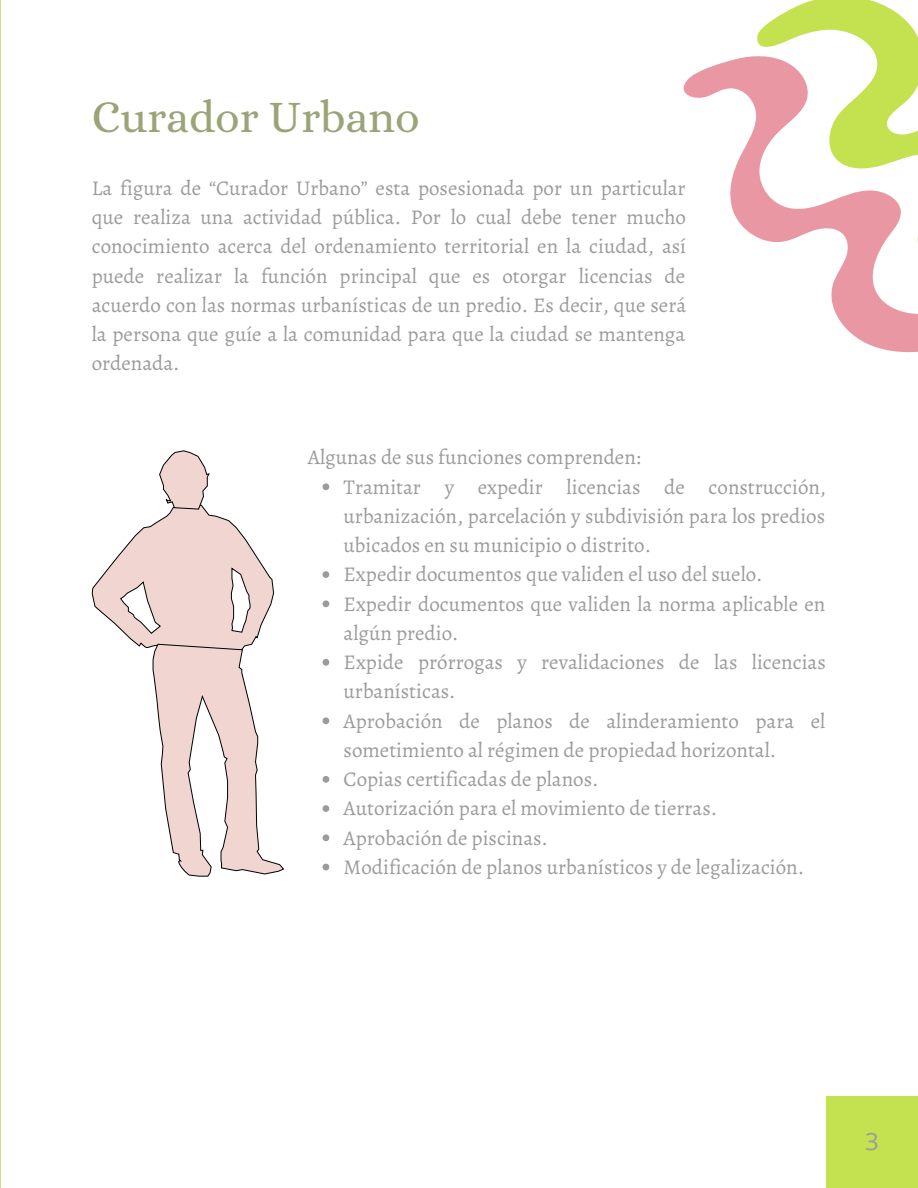
<style>
.page{position:relative;width:918px;height:1188px;background:#fff}
.page>*{position:absolute;margin:0;border:0;box-sizing:border-box;transform-origin:0 0}
.t1{font:45px "Alice";color:#9ba477}
.t2{font:24px "Open Sans";color:#9b9b9b}
.t3{font:21px/29.2px "Alegreya";color:#9b9b9b;text-align:justify}
</style>
<div class="page">
<svg style="left:757px;top:0;width:161px;height:55px;fill:#c4e14f"></svg>
<svg style="left:683px;top:55px;width:235px;height:298px"></svg>
<div style="left:826px;top:1096px;width:92px;height:92px;background:#c4e14f"></div>
<svg style="left:92px;top:450px;width:192px;height:427px"></svg>
<svg style="left:323px;top:483px;width:6px;height:7px"></svg>
<svg style="left:323px;top:571px;width:6px;height:7px"></svg>
<svg style="left:323px;top:600px;width:6px;height:7px"></svg>
<svg style="left:323px;top:659px;width:6px;height:7px"></svg>
<svg style="left:323px;top:717px;width:6px;height:7px"></svg>
<svg style="left:323px;top:776px;width:6px;height:7px"></svg>
<svg style="left:323px;top:805px;width:6px;height:7px"></svg>
<svg style="left:323px;top:834px;width:6px;height:7px"></svg>
<svg style="left:323px;top:864px;width:6px;height:6px"></svg>
<hr style="left:0;top:0;width:1px;height:1188px;background:#b9d763">
<p class="t1" style="left:92px;top:93px;width:330px">Curador Urbano</p>
<p class="t3" style="left:92px;top:173px;width:596px">La figura de “Curador Urbano” esta posesionada por un particular que realiza una actividad pública. Por lo cual debe tener mucho conocimiento acerca del ordenamiento territorial en la ciudad, así puede realizar la función principal que es otorgar licencias de acuerdo con las normas urbanísticas de un predio. Es decir, que será la persona que guíe a la comunidad para que la ciudad se mantenga ordenada.</p>
<p class="t3" style="left:308px;top:443px;width:334px">Algunas de sus funciones comprenden:</p>
<p class="t3" style="left:344px;top:472px;width:484px;text-align:left">Tramitar y expedir licencias de construcción, urbanización, parcelación y subdivisión para los predios ubicados en su municipio o distrito.<br>Expedir documentos que validen el uso del suelo.<br>Expedir documentos que validen la norma aplicable en algún predio.<br>Expide prórrogas y revalidaciones de las licencias urbanísticas.<br>Aprobación de planos de alinderamiento para el sometimiento al régimen de propiedad horizontal.<br>Copias certificadas de planos.<br>Autorización para el movimiento de tierras.<br>Aprobación de piscinas.<br>Modificación de planos urbanísticos y de legalización.</p>
<p class="t2" style="left:865px;top:1125px;width:15px">3</p>
</div>
